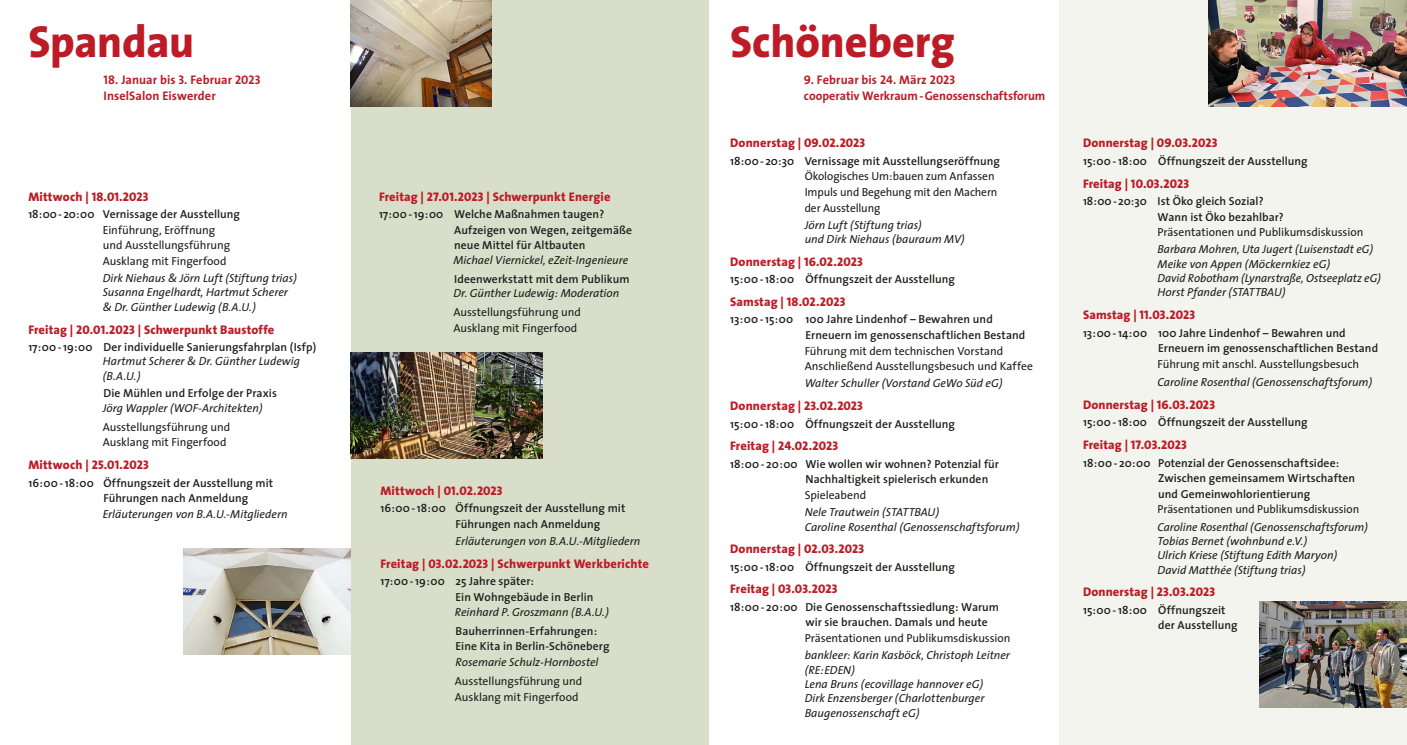
<style>
.page{position:relative;width:1407px;height:745px;background:#fff}
.page>*{position:absolute;margin:0;border:0;box-sizing:border-box;transform-origin:0 0}
.t1{font:800 45px "The Sans";letter-spacing:-.005em;color:#bd1b26}
.t2{font:800 12.5px "The Sans";letter-spacing:.01em;color:#bd1b26}
.t3{font:12.5px "The Sans Extra Bold Caps";letter-spacing:.01em;color:#bd1b26}
.t4{font:700 12.5px/16.2px "The Sans";color:#bd1b26}
.t5{font:600 11.62px/15.6px "The Sans";letter-spacing:.005em;color:#1d1d1b}
.t6{font:italic 11.62px/14.4px "The Sans";color:#1d1d1b}
.t7{font:11.62px/15.6px "The Sans";letter-spacing:-.005em;color:#1d1d1b}
.s1{font-family:"The Sans Bold Caps";font-weight:400}
.s2{font-family:"The Sans";font-weight:800}
.s3{font-family:"The Sans Extra Bold Caps";font-weight:400}
</style>
<div class="page">
<img style="left:184px;top:548px;width:167px;height:106px">
<div style="left:1059px;top:0;width:348px;height:744px;background:#f3f4ee"></div>
<div style="left:351px;top:0;width:358px;height:744px;background:#d8deca"></div>
<img style="left:351px;top:352px;width:191px;height:106px">
<img style="left:1208px;top:0;width:199px;height:106px">
<img style="left:1260px;top:601px;width:147px;height:106px">
<img style="left:351px;top:0;width:140px;height:106px">
<h1 class="t1" style="left:28px;top:4px;width:167px">Spandau</h1>
<h1 class="t1" style="left:730px;top:4px;width:226px">Schöneberg</h1>
<p class="t4" style="left:104px;top:71px;width:158px"><span class="s1">18.</span> Januar bis <span class="s1">3.</span> Februar <span class="s1">2023<br></span>InselSalon Eiswerder</p>
<p class="t4" style="left:804px;top:71px;width:243px"><span class="s1">9.</span> Februar bis <span class="s1">24.</span> März <span class="s1">2023<br></span>cooperativ Werkraum-Genossenschaftsforum</p>
<p class="t3" style="left:28px;top:186px;width:122px"><span class="s2">Mittwoch |</span> 18.01.2023</p>
<p class="t5" style="left:28px;top:206px;width:213px">18:00-20:00 Vernissage der Ausstellung</p>
<p class="t7" style="left:103px;top:221px;width:129px">Einführung, Eröffnung und Ausstellungsführung<br>Ausklang mit Fingerfood</p>
<p class="t6" style="left:103px;top:270px;width:196px">Dirk Niehaus &amp; Jörn Luft (Stiftung trias)<br>Susanna Engelhardt, Hartmut Scherer &amp; Dr. Günther Ludewig (B.A.U.)</p>
<p class="t2" style="left:28px;top:318px;width:248px">Freitag | <span class="s3">20.01.2023</span> | Schwerpunkt Baustoffe</p>
<p class="t5" style="left:28px;top:338px;width:290px">17:00-19:00 Der individuelle Sanierungsfahrplan (Isfp)</p>
<p class="t6" style="left:103px;top:353px;width:199px">Hartmut Scherer &amp; Dr. Günther Ludewig (B.A.U.)</p>
<p class="t5" style="left:103px;top:385px;width:175px">Die Mühlen und Erfolge der Praxis</p>
<p class="t6" style="left:103px;top:400px;width:161px">Jörg Wappler (WOF-Architekten)</p>
<p class="t7" style="left:103px;top:418px;width:129px">Ausstellungsführung und<br>Ausklang mit Fingerfood</p>
<p class="t3" style="left:28px;top:454px;width:122px"><span class="s2">Mittwoch |</span> 25.01.2023</p>
<p class="t5" style="left:103px;top:474px;width:171px;text-indent:-75px">16:00-18:00 Öffnungszeit der Ausstellung mit<br>Führungen nach Anmeldung</p>
<p class="t6" style="left:103px;top:506px;width:186px">Erläuterungen von B.A.U.-Mitgliedern</p>
<p class="t2" style="left:379px;top:186px;width:233px">Freitag | <span class="s3">27.01.2023</span> | Schwerpunkt Energie</p>
<p class="t5" style="left:454px;top:206px;width:179px;text-indent:-75px">17:00-19:00 Welche Maßnahmen taugen?<br>Aufzeigen von Wegen, zeitgemäße neue Mittel für Altbauten</p>
<p class="t6" style="left:453px;top:252px;width:176px">Michael Viernickel, eZeit-Ingenieure</p>
<p class="t5" style="left:454px;top:270px;width:177px">Ideenwerkstatt mit dem Publikum</p>
<p class="t6" style="left:453px;top:285px;width:167px">Dr. Günther Ludewig: Moderation</p>
<p class="t7" style="left:453px;top:304px;width:129px">Ausstellungsführung und<br>Ausklang mit Fingerfood</p>
<p class="t3" style="left:380px;top:480px;width:124px"><span class="s2">Mittwoch |</span> 01.02.2023</p>
<p class="t5" style="left:455px;top:500px;width:171px;text-indent:-75px">16:00-18:00 Öffnungszeit der Ausstellung mit<br>Führungen nach Anmeldung</p>
<p class="t6" style="left:455px;top:533px;width:186px">Erläuterungen von B.A.U.-Mitgliedern</p>
<p class="t2" style="left:380px;top:553px;width:270px">Freitag | <span class="s3">03.02.2023</span> | Schwerpunkt Werkberichte</p>
<p class="t5" style="left:455px;top:573px;width:139px;text-indent:-75px">17:00-19:00 25 Jahre später:<br>Ein Wohngebäude in Berlin</p>
<p class="t6" style="left:455px;top:603px;width:155px">Reinhard P. Groszmann (B.A.U.)</p>
<p class="t5" style="left:455px;top:622px;width:155px">Bauherrinnen-Erfahrungen:<br>Eine Kita in Berlin-Schöneberg</p>
<p class="t6" style="left:455px;top:654px;width:144px">Rosemarie Schulz-Hornbostel</p>
<p class="t7" style="left:455px;top:672px;width:129px">Ausstellungsführung und<br>Ausklang mit Fingerfood</p>
<p class="t2" style="left:730px;top:132px;width:137px">Donnerstag | <span class="s3">09.02.2023</span></p>
<p class="t5" style="left:730px;top:153px;width:271px">18:00-20:30 Vernissage mit Ausstellungseröffnung</p>
<p class="t7" style="left:805px;top:168px;width:194px">Ökologisches Um:bauen zum Anfassen<br>Impuls und Begehung mit den Machern der Ausstellung</p>
<p class="t6" style="left:805px;top:217px;width:162px">Jörn Luft (Stiftung trias)<br>und Dirk Niehaus (bauraum MV)</p>
<p class="t2" style="left:730px;top:251px;width:134px">Donnerstag | <span class="s3">16.02.2023</span></p>
<p class="t5" style="left:730px;top:271px;width:226px">15:00-18:00 Öffnungszeit der Ausstellung</p>
<p class="t3" style="left:730px;top:291px;width:117px"><span class="s2">Samstag |</span> 18.02.2023</p>
<p class="t5" style="left:805px;top:311px;width:221px;text-indent:-75px">13:00-15:00 100 Jahre Lindenhof – Bewahren und<br>Erneuern im genossenschaftlichen Bestand</p>
<p class="t7" style="left:805px;top:342px;width:230px">Führung mit dem technischen Vorstand<br>Anschließend Ausstellungsbesuch und Kaffee</p>
<p class="t6" style="left:805px;top:376px;width:200px">Walter Schuller (Vorstand GeWo Süd eG)</p>
<p class="t2" style="left:730px;top:395px;width:134px">Donnerstag | <span class="s3">23.02.2023</span></p>
<p class="t5" style="left:730px;top:415px;width:226px">15:00-18:00 Öffnungszeit der Ausstellung</p>
<p class="t3" style="left:730px;top:435px;width:109px"><span class="s2">Freitag |</span> 24.02.2023</p>
<p class="t5" style="left:805px;top:455px;width:195px;text-indent:-75px">18:00- 20:00 Wie wollen wir wohnen? Potenzial für<br>Nachhaltigkeit spielerisch erkunden</p>
<p class="t7" style="left:805px;top:486px;width:63px">Spieleabend</p>
<p class="t6" style="left:805px;top:504px;width:216px">Nele Trautwein (STATTBAU)<br>Caroline Rosenthal (Genossenschaftsforum)</p>
<p class="t2" style="left:730px;top:538px;width:135px">Donnerstag | <span class="s3">02.03.2023</span></p>
<p class="t5" style="left:730px;top:558px;width:226px">15:00-18:00 Öffnungszeit der Ausstellung</p>
<p class="t3" style="left:730px;top:578px;width:109px"><span class="s2">Freitag |</span> 03.03.2023</p>
<p class="t5" style="left:805px;top:598px;width:195px;text-indent:-75px">18:00- 20:00 Die Genossenschaftssiedlung: Warum wir sie brauchen. Damals und heute</p>
<p class="t7" style="left:805px;top:629px;width:207px">Präsentationen und Publikumsdiskussion</p>
<p class="t6" style="left:805px;top:647px;width:207px">bankleer: Karin Kasböck, Christoph Leitner (RE:EDEN)<br>Lena Bruns (ecovillage hannover eG)<br>Dirk Enzensberger (Charlottenburger<br>Baugenossenschaft eG)</p>
<p class="t2" style="left:1083px;top:132px;width:136px">Donnerstag | <span class="s3">09.03.2023</span></p>
<p class="t5" style="left:1083px;top:153px;width:226px">15:00-18:00 Öffnungszeit der Ausstellung</p>
<p class="t3" style="left:1083px;top:173px;width:108px"><span class="s2">Freitag |</span> 10.03.2023</p>
<p class="t5" style="left:1157px;top:193px;width:128px;text-indent:-74px">18:00-20:30 Ist Öko gleich Sozial?<br>Wann ist Öko bezahlbar?</p>
<p class="t7" style="left:1157px;top:224px;width:207px">Präsentationen und Publikumsdiskussion</p>
<p class="t6" style="left:1157px;top:242px;width:225px">Barbara Mohren, Uta Jugert (Luisenstadt eG)<br>Meike von Appen (Möckernkiez eG)<br>David Robotham (Lynarstraße, Ostseeplatz eG)<br>Horst Pfander (STATTBAU)</p>
<p class="t3" style="left:1083px;top:304px;width:114px"><span class="s2">Samstag |</span> 11.03.2023</p>
<p class="t5" style="left:1158px;top:324px;width:221px;text-indent:-75px">13:00-14:00 100 Jahre Lindenhof – Bewahren und<br>Erneuern im genossenschaftlichen Bestand</p>
<p class="t7" style="left:1157px;top:355px;width:203px">Führung mit anschl. Ausstellungsbesuch</p>
<p class="t6" style="left:1157px;top:374px;width:216px">Caroline Rosenthal (Genossenschaftsforum)</p>
<p class="t2" style="left:1083px;top:394px;width:133px">Donnerstag | <span class="s3">16.03.2023</span></p>
<p class="t5" style="left:1083px;top:414px;width:226px">15:00-18:00 Öffnungszeit der Ausstellung</p>
<p class="t3" style="left:1083px;top:434px;width:105px"><span class="s2">Freitag |</span> 17.03.2023</p>
<p class="t5" style="left:1158px;top:454px;width:199px;text-indent:-75px">18:00- 20:00 Potenzial der Genossenschaftsidee:<br>Zwischen gemeinsamem Wirtschaften und Gemeinwohlorientierung</p>
<p class="t7" style="left:1157px;top:501px;width:203px">Präsentationen und Publikumsdiskussion</p>
<p class="t6" style="left:1157px;top:518px;width:212px">Caroline Rosenthal (Genossenschaftsforum)<br>Tobias Bernet (wohnbund e.V.)<br>Ulrich Kriese (Stiftung Edith Maryon)<br>David Matthée (Stiftung trias)</p>
<p class="t2" style="left:1083px;top:581px;width:134px">Donnerstag | <span class="s3">23.03.2023</span></p>
<p class="t5" style="left:1158px;top:601px;width:81px;text-indent:-75px">15:00-18:00 Öffnungszeit der Ausstellung</p>
</div>
